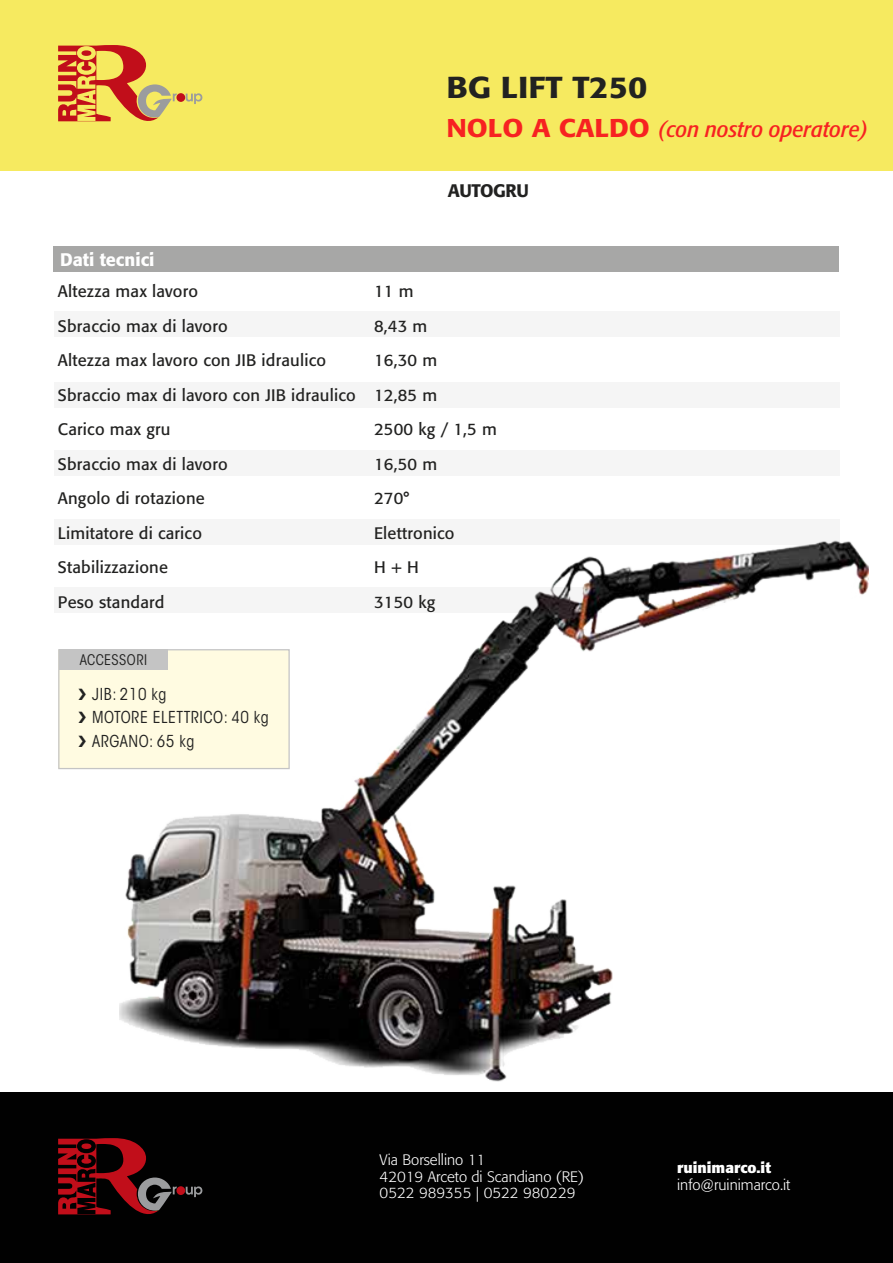
<style>
.page{position:relative;width:893px;height:1263px;background:#fff}
.page>*{position:absolute;margin:0;border:0;box-sizing:border-box;transform-origin:0 0}
.t1{font:500 30px "Formata";color:#222221;scale:1.1 1}
.t2{font:italic condensed 22.5px "Formata";color:#f72221;scale:1.1 1}
.t3{font:500 18px "Formata";color:#fff}
.t4{font:500 18px "Formata";letter-spacing:-.025em;color:#222221}
.t5{font:16.5px/34.5px "Formata";letter-spacing:.01em;color:#222221;text-align:justify}
.t6{font:condensed 16.35px/23.5px "ITC Avant Garde Std";letter-spacing:.035em;color:#222221}
.t7{font:300 15px/16.5px "Formata";color:#fff}
.t8{font:700 15px "Formata";color:#fff}
.t9{font:condensed 14.55px "ITC Avant Garde Std";letter-spacing:.035em;color:#222221}
.s1{font-weight:500;font-style:normal;font-stretch:normal;font-size:25.5px}
</style>
<div class="page">
<div style="left:54px;top:519px;width:785px;height:26px;background:#f5f5f5"></div>
<div style="left:54px;top:246px;width:785px;height:25px;background:#a7a7a6"></div>
<div style="left:0;top:0;width:893px;height:170px;background:#f6ea60"></div>
<div style="left:0;top:1093px;width:893px;height:170px;background:#010101"></div>
<div style="left:54px;top:311px;width:785px;height:26px;background:#f5f5f5"></div>
<div style="left:54px;top:382px;width:785px;height:25px;background:#f5f5f5"></div>
<div style="left:54px;top:451px;width:785px;height:25px;background:#f5f5f5"></div>
<div style="left:54px;top:587px;width:548px;height:26px;background:#f5f5f5"></div>
<svg style="left:186px;top:93px;width:16px;height:11px"></svg>
<div style="left:176px;top:93px;width:9px;height:9px;background:#c10e1a;border-radius:50%"></div>
<svg style="left:58px;top:45px;width:119px;height:77px"></svg>
<svg style="left:58px;top:1138px;width:103px;height:77px"></svg>
<img style="left:120px;top:540px;width:748px;height:668px">
<div style="left:59px;top:650px;width:230px;height:118px;background:#fffbe1"></div>
<div style="left:58px;top:649px;width:232px;height:120px;border:1px solid #c4c4c4"></div>
<div style="left:60px;top:649px;width:108px;height:21px;background:#c4c4c4"></div>
<h1 class="t1" style="left:446px;top:68px;width:184px">BG LIFT T250</h1>
<h2 class="t2" style="left:446px;top:115px;width:385px"><span class="s1">NOLO A CALDO</span> (con nostro operatore)</h2>
<p class="t3" style="left:60px;top:248px;width:96px">Dati tecnici</p>
<p class="t4" style="left:448px;top:179px;width:82px">AUTOGRU</p>
<p class="t5" style="left:58px;top:274px;width:142px">Altezza max lavoro</p>
<p class="t5" style="left:374px;top:274px;width:41px">11 m</p>
<p class="t5" style="left:58px;top:309px;width:171px">Sbraccio max di lavoro</p>
<p class="t5" style="left:374px;top:309px;width:55px">8,43 m</p>
<p class="t5" style="left:58px;top:343px;width:270px">Altezza max lavoro con JIB idraulico</p>
<p class="t5" style="left:58px;top:343px;width:381px;text-indent:316px">16,30 m Sbraccio max di lavoro con JIB idraulico 12,85 m Carico max gru</p>
<p class="t5" style="left:374px;top:412px;width:124px">2500 kg / 1,5 m</p>
<p class="t5" style="left:58px;top:447px;width:171px">Sbraccio max di lavoro</p>
<p class="t5" style="left:374px;top:447px;width:65px">16,50 m</p>
<p class="t5" style="left:58px;top:481px;width:148px">Angolo di rotazione</p>
<p class="t5" style="left:374px;top:481px;width:37px">270°</p>
<p class="t5" style="left:58px;top:516px;width:146px">Limitatore di carico</p>
<p class="t5" style="left:374px;top:516px;width:82px">Elettronico</p>
<p class="t5" style="left:58px;top:550px;width:112px">Stabilizzazione</p>
<p class="t5" style="left:374px;top:550px;width:46px">H + H</p>
<p class="t5" style="left:58px;top:585px;width:108px">Peso standard</p>
<p class="t5" style="left:374px;top:585px;width:63px">3150 kg</p>
<p class="t9" style="left:80px;top:651px;width:69px">ACCESSORI</p>
<p class="t6" style="left:78px;top:682px;width:192px">❯ JIB: 210 kg<br>❯ MOTORE ELETTRICO: 40 kg ❯ ARGANO: 65 kg</p>
<p class="t7" style="left:380px;top:1152px;width:206px">Via Borsellino 11<br>42019 Arceto di Scandiano (RE)<br>0522 989355 | 0522 980229</p>
<p class="t8" style="left:677px;top:1158px;width:95px">ruinimarco.it</p>
<p class="t7" style="left:677px;top:1176px;width:115px">info@ruinimarco.it</p>
</div>
